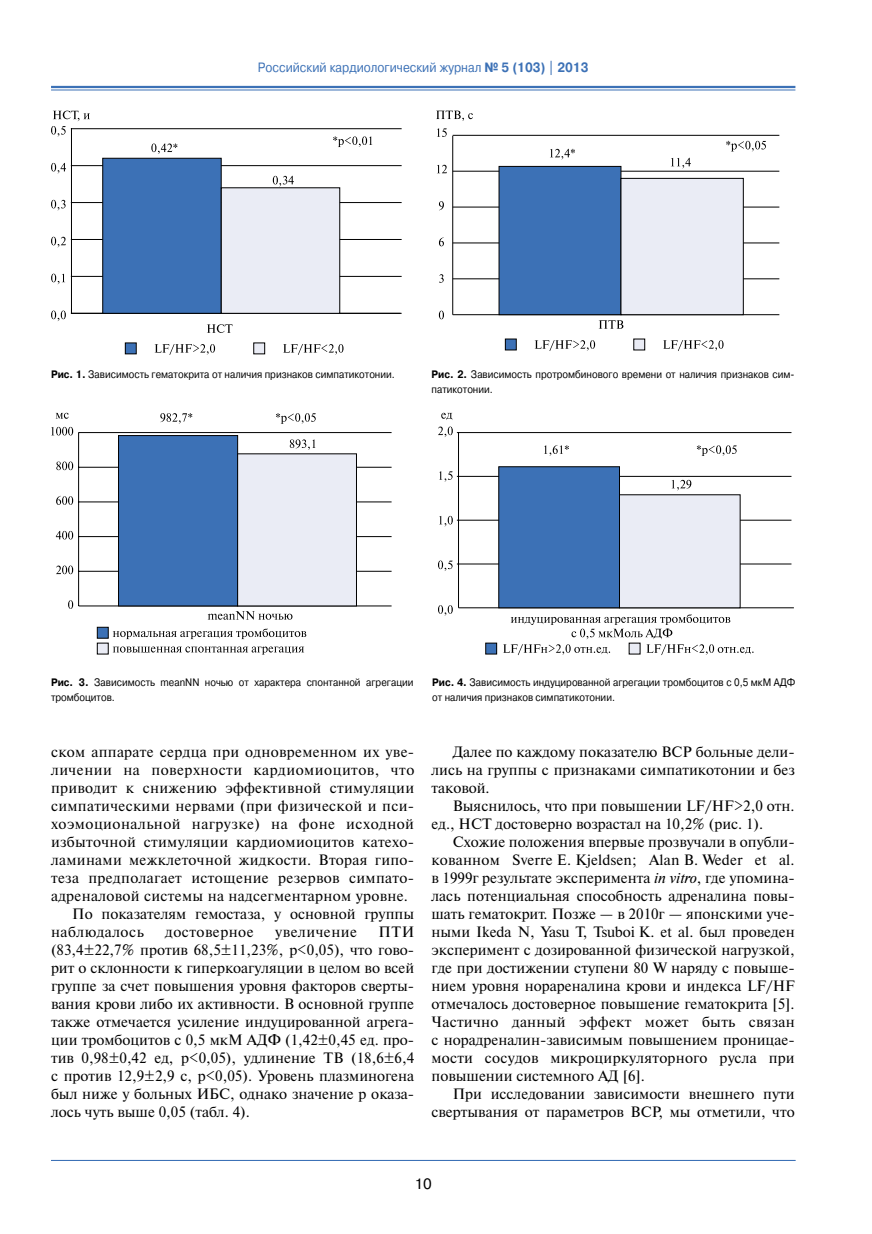
<style>
.page{position:relative;width:872px;height:1234px;background:#fff}
.page>*{position:absolute;margin:0;border:0;box-sizing:border-box;transform-origin:0 0}
.t1{font:15px/18px "Newton C";letter-spacing:.02em;color:#000;text-align:justify}
.t2{font:15px/18px "Newton C";color:#000}
.t3{font:15px "Pragmatica C";color:#000}
.t4{font:13.5px "Pragmatica C";color:#3c71b6;scale:.89 1}
.t5{font:10.8px/15px "Pragmatica C";color:#000;scale:.89 1}
.s1{font-weight:700}
.s2{font-style:italic}
</style>
<div class="page">
<svg style="left:51px;top:88px;width:744px;height:2px"></svg>
<hr style="left:51px;top:86px;width:744px;height:2px;background:#3c71b6">
<hr style="left:51px;top:90px;width:744px;height:1px;background:#3c71b6">
<hr style="left:51px;top:1159px;width:744px;height:1px;background:#3c71b6">
<svg style="left:51px;top:310px;width:20px;height:11px"></svg>
<svg style="left:51px;top:273px;width:14px;height:11px"></svg>
<svg style="left:51px;top:237px;width:15px;height:10px"></svg>
<svg style="left:51px;top:200px;width:15px;height:10px"></svg>
<svg style="left:51px;top:163px;width:15px;height:10px"></svg>
<svg style="left:151px;top:143px;width:26px;height:11px"></svg>
<svg style="left:273px;top:176px;width:21px;height:10px"></svg>
<svg style="left:207px;top:324px;width:25px;height:9px"></svg>
<svg style="left:51px;top:111px;width:39px;height:25px"></svg>
<svg style="left:333px;top:136px;width:39px;height:11px"></svg>
<svg style="left:155px;top:344px;width:60px;height:11px"></svg>
<svg style="left:283px;top:344px;width:60px;height:11px"></svg>
<hr style="left:71px;top:129px;width:1px;height:184px;background:#000">
<hr style="left:71px;top:313px;width:330px;height:1px;background:#000">
<hr style="left:71px;top:276px;width:330px;height:1px;background:#000">
<hr style="left:71px;top:239px;width:330px;height:1px;background:#000">
<hr style="left:71px;top:202px;width:330px;height:1px;background:#000">
<hr style="left:71px;top:165px;width:330px;height:1px;background:#000">
<hr style="left:71px;top:128px;width:330px;height:1px;background:#000">
<div style="left:102px;top:158px;width:119px;height:155px;background:#3c71b6;border:1px solid #000"></div>
<div style="left:221px;top:187px;width:119px;height:126px;background:#eaecf5"></div>
<div style="left:125px;top:343px;width:11px;height:11px;background:#3c71b6"></div>
<div style="left:125px;top:342px;width:12px;height:12px;border:1px solid #000"></div>
<div style="left:254px;top:343px;width:11px;height:11px;background:#eaecf5"></div>
<div style="left:253px;top:342px;width:12px;height:12px;border:1px solid #000"></div>
<hr style="left:452px;top:136px;width:1px;height:178px;background:#000">
<svg style="left:439px;top:310px;width:5px;height:9px"></svg>
<svg style="left:439px;top:274px;width:5px;height:9px"></svg>
<svg style="left:439px;top:237px;width:5px;height:9px"></svg>
<svg style="left:439px;top:201px;width:5px;height:9px"></svg>
<svg style="left:437px;top:165px;width:10px;height:8px"></svg>
<svg style="left:437px;top:128px;width:10px;height:9px"></svg>
<hr style="left:453px;top:314px;width:326px;height:1px;background:#000">
<hr style="left:453px;top:278px;width:326px;height:1px;background:#000">
<hr style="left:453px;top:242px;width:326px;height:1px;background:#000">
<hr style="left:453px;top:207px;width:326px;height:1px;background:#000">
<hr style="left:453px;top:171px;width:326px;height:1px;background:#000">
<hr style="left:453px;top:135px;width:326px;height:1px;background:#000">
<div style="left:498px;top:166px;width:123px;height:149px;background:#3c71b6;border:1px solid #000"></div>
<div style="left:620px;top:178px;width:123px;height:137px;background:#eaecf5;border:1px solid #000"></div>
<svg style="left:534px;top:340px;width:61px;height:11px"></svg>
<svg style="left:663px;top:340px;width:60px;height:11px"></svg>
<svg style="left:598px;top:320px;width:25px;height:8px"></svg>
<svg style="left:436px;top:111px;width:37px;height:10px"></svg>
<div style="left:505px;top:339px;width:11px;height:11px;background:#3c71b6"></div>
<div style="left:505px;top:338px;width:11px;height:12px;border:1px solid #000"></div>
<div style="left:634px;top:339px;width:10px;height:11px;background:#eaecf5"></div>
<svg style="left:726px;top:141px;width:40px;height:10px"></svg>
<svg style="left:550px;top:149px;width:25px;height:10px"></svg>
<svg style="left:671px;top:158px;width:20px;height:10px"></svg>
<hr style="left:458px;top:607px;width:336px;height:1px;background:#000">
<svg style="left:438px;top:605px;width:15px;height:10px"></svg>
<svg style="left:438px;top:560px;width:14px;height:11px"></svg>
<svg style="left:439px;top:515px;width:14px;height:11px"></svg>
<svg style="left:439px;top:471px;width:13px;height:10px"></svg>
<svg style="left:438px;top:426px;width:15px;height:11px"></svg>
<hr style="left:458px;top:432px;width:1px;height:175px;background:#000">
<hr style="left:457px;top:563px;width:334px;height:1px;background:#000">
<hr style="left:457px;top:519px;width:334px;height:1px;background:#000">
<hr style="left:457px;top:476px;width:334px;height:1px;background:#000">
<hr style="left:457px;top:432px;width:334px;height:1px;background:#000">
<div style="left:619px;top:494px;width:121px;height:114px;background:#eaecf5"></div>
<div style="left:498px;top:466px;width:122px;height:142px;background:#3c71b6;border:1px solid #000"></div>
<svg style="left:68px;top:600px;width:5px;height:8px"></svg>
<svg style="left:56px;top:565px;width:17px;height:9px"></svg>
<svg style="left:56px;top:531px;width:17px;height:8px"></svg>
<svg style="left:56px;top:495px;width:17px;height:9px"></svg>
<svg style="left:56px;top:461px;width:17px;height:9px"></svg>
<svg style="left:51px;top:427px;width:22px;height:8px"></svg>
<svg style="left:56px;top:412px;width:13px;height:6px"></svg>
<svg style="left:441px;top:412px;width:11px;height:8px"></svg>
<svg style="left:544px;top:445px;width:25px;height:11px"></svg>
<svg style="left:671px;top:479px;width:20px;height:11px"></svg>
<svg style="left:160px;top:413px;width:32px;height:10px"></svg>
<svg style="left:276px;top:413px;width:40px;height:10px"></svg>
<svg style="left:697px;top:445px;width:39px;height:11px"></svg>
<svg style="left:208px;top:611px;width:84px;height:8px"></svg>
<svg style="left:290px;top:439px;width:26px;height:11px"></svg>
<hr style="left:78px;top:432px;width:1px;height:174px;background:#000">
<hr style="left:79px;top:605px;width:312px;height:1px;background:#000">
<hr style="left:79px;top:570px;width:312px;height:1px;background:#000">
<hr style="left:79px;top:536px;width:312px;height:1px;background:#000">
<hr style="left:79px;top:501px;width:312px;height:1px;background:#000">
<hr style="left:79px;top:467px;width:312px;height:1px;background:#000">
<hr style="left:79px;top:432px;width:312px;height:1px;background:#000">
<div style="left:237px;top:453px;width:120px;height:153px;background:#eaecf5;border:1px solid #000"></div>
<div style="left:118px;top:435px;width:120px;height:171px;background:#3c71b6;border:1px solid #000"></div>
<svg style="left:113px;top:628px;width:193px;height:11px"></svg>
<svg style="left:113px;top:646px;width:191px;height:8px"></svg>
<div style="left:97px;top:626px;width:12px;height:12px;background:#3c71b6;border:1px solid #000"></div>
<div style="left:97px;top:643px;width:11px;height:11px;background:#eaecf5"></div>
<div style="left:97px;top:642px;width:12px;height:12px;border:1px solid #000"></div>
<svg style="left:503px;top:614px;width:250px;height:41px"></svg>
<div style="left:486px;top:643px;width:10px;height:11px;background:#3c71b6"></div>
<div style="left:485px;top:642px;width:12px;height:12px;border:1px solid #000"></div>
<div style="left:629px;top:642px;width:11px;height:12px;background:#eaecf5"></div>
<p class="t4" style="left:258px;top:60px;width:373px">Российский кардиологический журнал <span class="s1">№ 5 (103) | 2013</span></p>
<p class="t5" style="left:51px;top:366px;width:388px"><span class="s1">Рис. 1.</span> Зависимость гематокрита от наличия признаков симпатикотонии.</p>
<p class="t5" style="left:431px;top:366px;width:409px"><span class="s1">Рис. 2.</span> Зависимость протромбинового времени от наличия признаков сим&shy;патикотонии.</p>
<p class="t5" style="left:51px;top:675px;width:409px"><span class="s1">Рис. 3.</span> Зависимость meanNN ночью от характера спонтанной агрегации тромбоцитов.</p>
<p class="t5" style="left:432px;top:675px;width:409px"><span class="s1">Рис. 4.</span> Зависимость индуцированной агрегации тромбоцитов с 0,5 мкМ АДФ от наличия признаков симпатикотонии.</p>
<p class="t1" style="left:51px;top:742px;width:365px">ском аппарате сердца при одновременном их уве-</p>
<p class="t1" style="left:51px;top:760px;width:365px">личении на поверхности кардиомиоцитов, что</p>
<p class="t1" style="left:51px;top:778px;width:365px">приводит к снижению эффективной стимуляции</p>
<p class="t1" style="left:51px;top:796px;width:365px">симпатическими нервами (при физической и пси-</p>
<p class="t1" style="left:51px;top:814px;width:364px">хоэмоциональной нагрузке) на фоне исходной</p>
<p class="t1" style="left:51px;top:832px;width:365px">избыточной стимуляции кардиомиоцитов катехо-</p>
<p class="t1" style="left:51px;top:850px;width:365px">ламинами межклеточной жидкости. Вторая гипо-</p>
<p class="t1" style="left:51px;top:868px;width:363px">теза предполагает истощение резервов симпато-</p>
<p class="t1" style="left:51px;top:886px;width:358px">адреналовой системы на надсегментарном уровне.</p>
<p class="t2" style="left:72px;top:904px;width:343px">По показателям гемостаза, у основной группы</p>
<p class="t1" style="left:51px;top:922px;width:94px">наблюдалось</p>
<p class="t1" style="left:165px;top:922px;width:90px">достоверное</p>
<p class="t1" style="left:275px;top:922px;width:83px">увеличение</p>
<p class="t1" style="left:51px;top:922px;width:365px;text-indent:327px">ПТИ (83,4±22,7% против 68,5±11,23%, p&lt;0,05), что гово&shy;рит о склонности к гиперкоагуляции в целом во всей группе за счет повышения уровня факторов сверты&shy;вания крови либо их активности. В основной группе также отмечается усиление индуцированной агрега&shy;ции тромбоцитов с 0,5 мкМ АДФ (1,42±0,45 ед. про&shy;тив 0,98±0,42 ед, p&lt;0,05), удлинение ТВ (18,6±6,4 с против 12,9±2,9 с, p&lt;0,05). Уровень плазминогена был ниже у больных ИБС, однако значение р оказа&shy;лось чуть выше 0,05 (табл. 4).</p>
<p class="t1" style="left:431px;top:742px;width:365px;text-indent:21px">Далее по каждому показателю ВСР больные дели&shy;лись на группы с признаками симпатикотонии и без таковой.</p>
<p class="t2" style="left:431px;top:796px;width:365px;text-indent:21px">Выяснилось, что при повышении LF/HF&gt;2,0 отн. ед., HCT достоверно возрастал на 10,2% (рис. 1).</p>
<p class="t1" style="left:431px;top:832px;width:365px;text-indent:21px">Схожие положения впервые прозвучали в опубли&shy;кованном Sverre E. Kjeldsen; Alan B. Weder et al. в 1999г результате эксперимента <span class="s2">in vitro</span>, где упомина&shy;лась потенциальная способность адреналина повы&shy;шать гематокрит. Позже — в 2010г — японскими уче&shy;ными Ikeda N, Yasu T, Tsuboi K. et al. был проведен эксперимент с дозированной физической нагрузкой, где при достижении ступени 80 W наряду с повыше&shy;нием уровня норареналина крови и индекса LF/HF отмечалось достоверное повышение гематокрита [5].<br>Частично данный эффект может быть связан с норадреналин-зависимым повышением проницае&shy;мости сосудов микроциркуляторного русла при повышении системного АД [6].</p>
<p class="t2" style="left:431px;top:1084px;width:365px;text-align:right">При исследовании зависимости внешнего пути свертывания от параметров ВСР, мы отметили, что</p>
<p class="t3" style="left:414px;top:1174px;width:19px">10</p>
</div>
